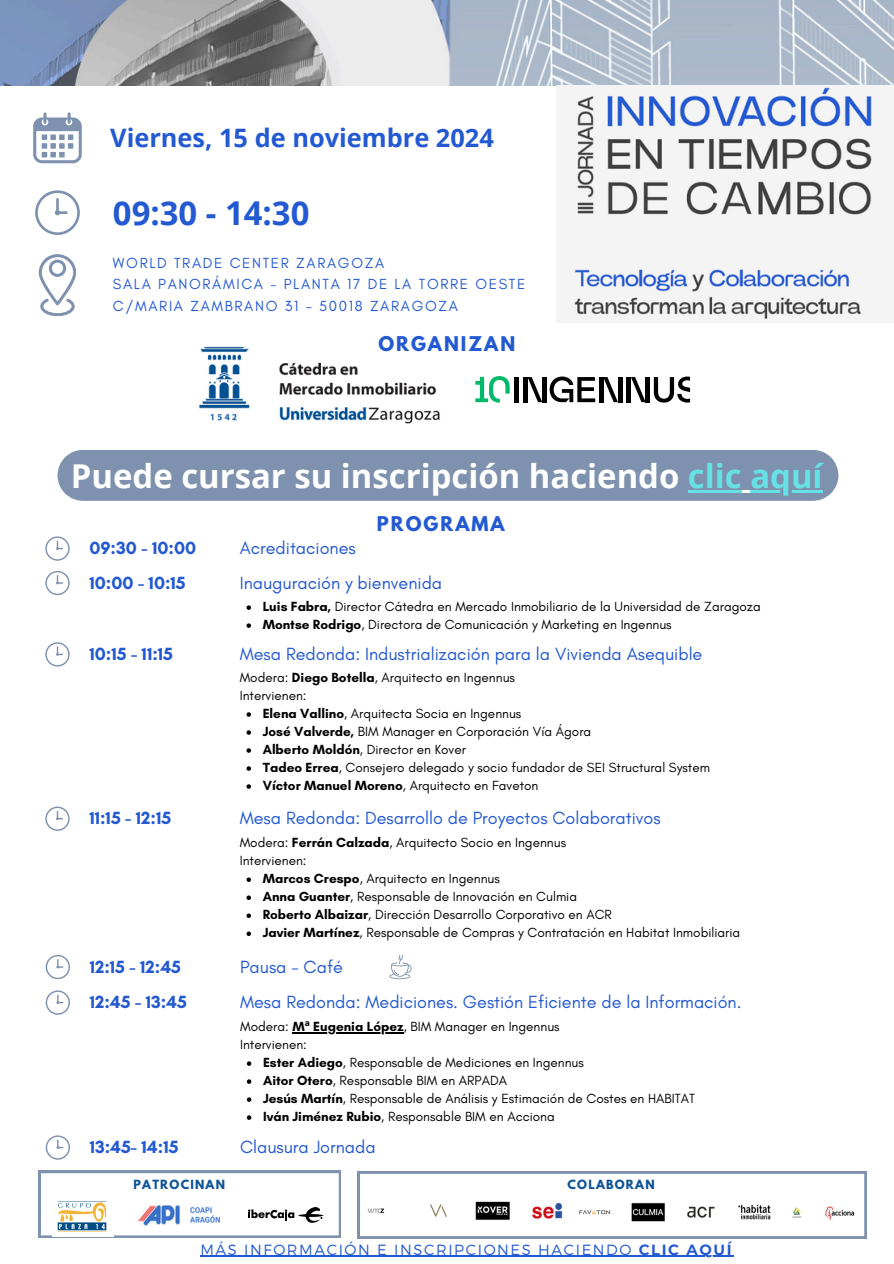
<style>
.page{position:relative;width:894px;height:1264px;background:#fff}
.page>*{position:absolute;margin:0;border:0;box-sizing:border-box;transform-origin:0 0}
.t1{font:700 32.85px "Open Sans";color:#fff}
.t2{font:700 32.85px "Open Sans";color:#2359d1}
.t3{font:700 25.35px "Open Sans";color:#2359d1}
.t4{font:18px "Glacial Indifference";color:#2359d1}
.t5{font:700 18px "Glacial Indifference";color:#2359d1}
.t6{font:700 18px "League Spartan";letter-spacing:.11em;color:#2359d1}
.t7{font:14.85px/21.3px "Glacial Indifference";letter-spacing:.11em;color:#2359d1}
.t8{font:300 14.7px "Montserrat";letter-spacing:.11em;color:#2359d1}
.t9{font:700 14.7px "Montserrat";letter-spacing:.11em;color:#2359d1}
.t10{font:13.5px "Glacial Indifference";color:#000}
.t11{font:700 11.25px "League Spartan";letter-spacing:.11em;color:#0f5495}
.s1{color:#66e2e5}
.s2{font-weight:700}
.s3{font-family:"Noto Sans";font-weight:700}
</style>
<div class="page">
<img style="left:0;top:0;width:893px;height:85px">
<img style="left:199px;top:346px;width:241px;height:78px">
<div style="left:556px;top:85px;width:337px;height:238px;background:#f5f4f4"></div>
<svg style="left:33px;top:112px;width:49px;height:51px"></svg>
<svg style="left:35px;top:190px;width:45px;height:45px"></svg>
<svg style="left:39px;top:254px;width:37px;height:62px"></svg>
<div style="left:57px;top:450px;width:781px;height:51px;background:#7e91ae"></div>
<hr style="left:750px;top:490px;width:72px;height:2px;background:#66e2e5">
<svg style="left:45px;top:536px;width:25px;height:24px"></svg>
<svg style="left:45px;top:571px;width:25px;height:24px"></svg>
<svg style="left:45px;top:642px;width:25px;height:24px"></svg>
<svg style="left:45px;top:806px;width:25px;height:24px"></svg>
<svg style="left:46px;top:990px;width:24px;height:24px"></svg>
<svg style="left:46px;top:1135px;width:24px;height:24px"></svg>
<svg style="left:475px;top:376px;width:34px;height:26px"></svg>
<hr style="left:514px;top:377px;width:4px;height:25px;background:#000">
<hr style="left:523px;top:377px;width:4px;height:25px;background:#000">
<hr style="left:542px;top:377px;width:4px;height:25px;background:#000">
<svg style="left:527px;top:377px;width:15px;height:25px"></svg>
<hr style="left:599px;top:377px;width:4px;height:25px;background:#000">
<div style="left:617px;top:377px;width:5px;height:25px;background:#000"></div>
<svg style="left:603px;top:377px;width:14px;height:25px"></svg>
<hr style="left:626px;top:377px;width:4px;height:25px;background:#000">
<hr style="left:645px;top:377px;width:4px;height:25px;background:#000">
<svg style="left:630px;top:377px;width:15px;height:25px"></svg>
<svg style="left:549px;top:376px;width:46px;height:26px"></svg>
<svg style="left:653px;top:376px;width:37px;height:26px"></svg>
<img style="left:574px;top:87px;width:298px;height:232px">
<svg style="left:46px;top:954px;width:24px;height:25px"></svg>
<svg style="left:389px;top:955px;width:23px;height:24px"></svg>
<hr style="left:200px;top:1255px;width:438px;height:1px;background:#2359d1">
<hr style="left:638px;top:1255px;width:95px;height:1px;background:#2359d1">
<svg style="left:246px;top:712px;width:5px;height:4px"></svg>
<svg style="left:246px;top:730px;width:5px;height:4px"></svg>
<svg style="left:246px;top:748px;width:5px;height:4px"></svg>
<svg style="left:246px;top:766px;width:5px;height:4px"></svg>
<svg style="left:246px;top:784px;width:5px;height:4px"></svg>
<svg style="left:246px;top:605px;width:5px;height:5px"></svg>
<svg style="left:246px;top:623px;width:5px;height:5px"></svg>
<svg style="left:246px;top:877px;width:5px;height:5px"></svg>
<svg style="left:246px;top:895px;width:5px;height:5px"></svg>
<svg style="left:246px;top:913px;width:5px;height:5px"></svg>
<svg style="left:246px;top:931px;width:5px;height:5px"></svg>
<hr style="left:292px;top:1032px;width:111px;height:1px;background:#000">
<svg style="left:247px;top:1061px;width:4px;height:4px"></svg>
<svg style="left:247px;top:1079px;width:4px;height:4px"></svg>
<svg style="left:247px;top:1097px;width:4px;height:4px"></svg>
<svg style="left:247px;top:1115px;width:4px;height:4px"></svg>
<svg style="left:357px;top:1171px;width:509px;height:66px"></svg>
<svg style="left:39px;top:1170px;width:301px;height:67px"></svg>
<p class="t3" style="left:110px;top:120px;width:385px">Viernes, 15 de noviembre 2024</p>
<h1 class="t2" style="left:113px;top:190px;width:198px">09:30 - 14:30</h1>
<p class="t7" style="left:113px;top:252px;width:414px">WORLD TRADE CENTER ZARAGOZA<br>SALA PANORÁMICA - PLANTA 17 DE LA TORRE OESTE<br>C/MARIA ZAMBRANO 31 - 50018 ZARAGOZA</p>
<p class="t6" style="left:378px;top:334px;width:138px">ORGANIZAN</p>
<p class="t1" style="left:71px;top:452px;width:753px">Puede cursar su inscripción haciendo <span class="s1">clic aquí</span></p>
<p class="t6" style="left:377px;top:515px;width:129px">PROGRAMA</p>
<h3 class="t5" style="left:89px;top:537px;width:108px">09:30 - 10:00</h3>
<h4 class="t4" style="left:240px;top:537px;width:117px">Acreditaciones</h4>
<h5 class="t5" style="left:89px;top:571px;width:98px">10:00 - 10:15</h5>
<p class="t4" style="left:240px;top:571px;width:204px">Inauguración y bienvenida</p>
<p class="t10" style="left:262px;top:598px;width:499px"><span class="s2">Luis Fabra,</span> Director Cátedra en Mercado Inmobiliario de la Universidad de Zaragoza</p>
<p class="t10" style="left:262px;top:616px;width:410px"><span class="s2">Montse Rodrigo</span>, Directora de Comunicación y Marketing en Ingennus</p>
<h4 class="t5" style="left:89px;top:643px;width:85px">10:15 - 11:15</h4>
<h5 class="t4" style="left:240px;top:643px;width:464px">Mesa Redonda: Industrialización para la Vivienda Asequible</h5>
<p class="t10" style="left:240px;top:669px;width:277px">Modera: <span class="s2">Diego Botella</span>, Arquitecto en Ingennus</p>
<p class="t10" style="left:240px;top:687px;width:68px">Intervienen:</p>
<p class="t10" style="left:262px;top:705px;width:260px"><span class="s2">Elena Vallino</span>, Arquitecta Socia en Ingennus</p>
<h4 class="t10" style="left:262px;top:723px;width:330px"><span class="s2">José Valverde,</span> BIM Manager en Corporación Vía Ágora</h4>
<h5 class="t10" style="left:262px;top:741px;width:205px"><span class="s2">Alberto Moldón</span>, Director en Kover</h5>
<p class="t10" style="left:262px;top:759px;width:448px"><span class="s2">Tadeo Errea</span>, Consejero delegado y socio fundador de SEI Structural System</p>
<p class="t10" style="left:262px;top:777px;width:277px"><span class="s2">Víctor Manuel Moreno</span>, Arquitecto en Faveton</p>
<p class="t5" style="left:89px;top:807px;width:83px">11:15 - 12:15</p>
<p class="t4" style="left:240px;top:807px;width:422px">Mesa Redonda: Desarrollo de Proyectos Colaborativos</p>
<p class="t10" style="left:240px;top:834px;width:328px">Modera: <span class="s2">Ferrán Calzada</span>, Arquitecto Socio en Ingennus</p>
<p class="t10" style="left:240px;top:852px;width:68px">Intervienen:</p>
<h4 class="t10" style="left:262px;top:870px;width:239px"><span class="s2">Marcos Crespo</span>, Arquitecto en Ingennus</h4>
<h5 class="t10" style="left:262px;top:888px;width:316px"><span class="s2">Anna Guanter</span>, Responsable de Innovación en Culmia</h5>
<p class="t10" style="left:262px;top:906px;width:350px"><span class="s2">Roberto Albaizar</span>, Dirección Desarrollo Corporativo en ACR</p>
<p class="t10" style="left:262px;top:924px;width:479px"><span class="s2">Javier Martínez</span>, Responsable de Compras y Contratación en Habitat Inmobiliaria</p>
<h2 class="t5" style="left:90px;top:955px;width:93px">12:15 - 12:45</h2>
<h1 class="t4" style="left:240px;top:955px;width:104px">Pausa - Café</h1>
<p class="t5" style="left:90px;top:991px;width:99px">12:45 - 13:45</p>
<p class="t4" style="left:240px;top:991px;width:503px">Mesa Redonda: Mediciones. Gestión Eficiente de la Información.</p>
<p class="t10" style="left:240px;top:1018px;width:321px">Modera: <span class="s2">M</span><span class="s3">ª</span> <span class="s2">Eugenia López</span>, BIM Manager en Ingennus</p>
<p class="t10" style="left:240px;top:1036px;width:68px">Intervienen:</p>
<h4 class="t10" style="left:263px;top:1054px;width:322px"><span class="s2">Ester Adiego</span>, Responsable de Mediciones en Ingennus</h4>
<p class="t10" style="left:263px;top:1072px;width:245px"><span class="s2">Aitor Otero</span>, Responsable BIM en ARPADA</p>
<h5 class="t10" style="left:263px;top:1090px;width:433px"><span class="s2">Jesús Martín</span>, Responsable de Análisis y Estimación de Costes en HABITAT</h5>
<p class="t10" style="left:263px;top:1108px;width:293px"><span class="s2">Iván Jiménez Rubio</span>, Responsable BIM en Acciona</p>
<p class="t5" style="left:90px;top:1136px;width:90px">13:45- 14:15</p>
<h4 class="t4" style="left:240px;top:1136px;width:137px">Clausura Jornada</h4>
<h4 class="t11" style="left:133px;top:1178px;width:93px">PATROCINAN</h4>
<h5 class="t11" style="left:567px;top:1178px;width:89px">COLABORAN</h5>
<h6 class="t8" style="left:200px;top:1239px;width:432px">MÁS INFORMACIÓN E INSCRIPCIONES HACIENDO</h6>
<h3 class="t9" style="left:638px;top:1240px;width:94px">CLIC AQUÍ</h3>
</div>
